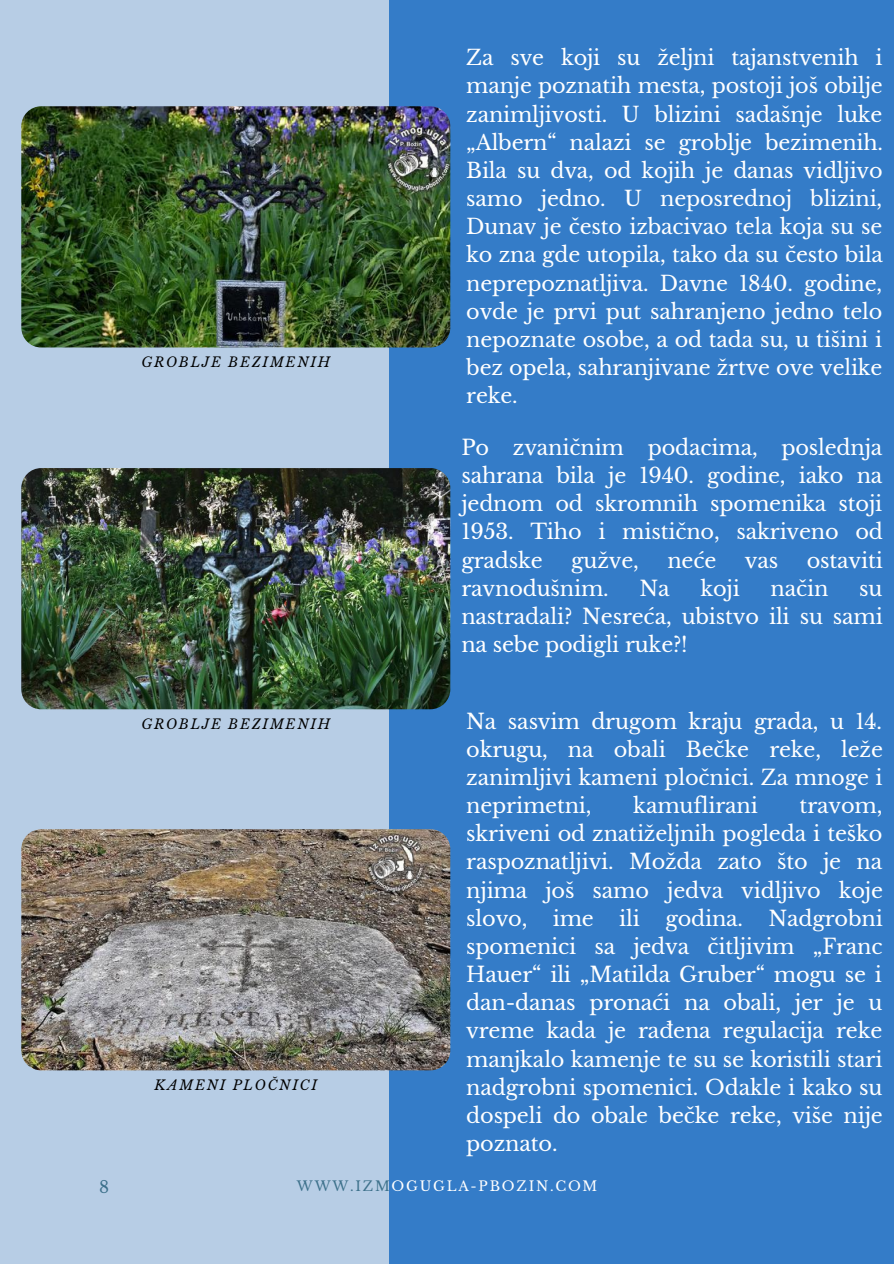
<style>
.page{position:relative;width:894px;height:1264px;background:#fff}
.page>*{position:absolute;margin:0;border:0;box-sizing:border-box;transform-origin:0 0}
.t1{font:20.85px/28.2px "Libre Baskerville";letter-spacing:-.01em;color:#fff;text-align:justify}
.t2{font:20.7px/28.2px "Libre Baskerville";letter-spacing:-.01em;color:#fff;text-align:justify}
.t3{font:16.5px "Libre Baskerville";color:#3d718b}
.t4{font:italic 13.5px "Libre Baskerville";letter-spacing:.13em;color:#000}
.t5{font:13.5px "Libre Baskerville";letter-spacing:.13em;color:#fff}
.s1{color:#3d718b}
</style>
<div class="page">
<div style="left:0;top:0;width:893px;height:1263px;background:#347cc8"></div>
<div style="left:0;top:0;width:388px;height:1263px;background:#b7cde5"></div>
<img style="left:21px;top:829px;width:429px;height:241px;border-radius:20px">
<img style="left:21px;top:468px;width:429px;height:241px;border-radius:20px">
<img style="left:21px;top:106px;width:429px;height:241px;border-radius:20px">
<p class="t4" style="left:141px;top:354px;width:190px">GROBLJE BEZIMENIH</p>
<p class="t4" style="left:141px;top:715px;width:190px">GROBLJE BEZIMENIH</p>
<p class="t4" style="left:154px;top:1076px;width:164px">KAMENI PLOČNICI</p>
<p class="t2" style="left:466px;top:44px;width:418px">Za sve koji su željni tajanstvenih i manje poznatih mesta, postoji još obilje zanimljivosti. U blizini sadašnje luke „Albern“ nalazi se groblje bezimenih.<br>Bila su dva, od kojih je danas vidljivo samo jedno. U neposrednoj blizini, Dunav je često izbacivao tela koja su se ko zna gde utopila, tako da su često bila neprepoznatljiva. Davne 1840. godine, ovde je prvi put sahranjeno jedno telo nepoznate osobe, a od tada su, u tišini i bez opela, sahranjivane žrtve ove velike reke.</p>
<p class="t1" style="left:461px;top:433px;width:423px">Po zvaničnim podacima, poslednja sahrana bila je 1940. godine, iako na jednom od skromnih spomenika stoji 1953. Tiho i mistično, sakriveno od gradske</p>
<p class="t1" style="left:571px;top:546px;width:69px">gužve,</p>
<p class="t1" style="left:667px;top:546px;width:50px">neće</p>
<p class="t1" style="left:744px;top:546px;width:35px">vas</p>
<p class="t1" style="left:806px;top:546px;width:78px">ostaviti</p>
<p class="t1" style="left:461px;top:574px;width:149px">ravnodušnim.</p>
<p class="t1" style="left:639px;top:574px;width:32px">Na</p>
<p class="t1" style="left:700px;top:574px;width:41px">koji</p>
<p class="t1" style="left:770px;top:574px;width:59px">način</p>
<p class="t1" style="left:461px;top:574px;width:423px;text-indent:398px">su nastradali? Nesreća, ubistvo ili su sami na sebe podigli ruke?!</p>
<p class="t1" style="left:466px;top:707px;width:418px">Na sasvim drugom kraju grada, u 14. okrugu, na obali Bečke reke, leže zanimljivi kameni pločnici. Za mnoge i neprimetni,</p>
<p class="t1" style="left:633px;top:791px;width:126px">kamuflirani</p>
<p class="t1" style="left:466px;top:791px;width:418px;text-indent:333px">travom, skriveni od znatiželjnih pogleda i teško raspoznatljivi. Možda zato što je na njima još samo jedva vidljivo koje slovo, ime ili godina. Nadgrobni spomenici sa jedva čitljivim „Franc Hauer“ ili „Matilda Gruber“ mogu se i dan-danas pronaći na obali, jer je u vreme kada je rađena regulacija reke manjkalo kamenje te su se koristili stari nadgrobni spomenici. Odakle i kako su dospeli do obale bečke reke, više nije poznato.</p>
<p class="t3" style="left:99px;top:1176px;width:12px">8</p>
<p class="t5" style="left:297px;top:1178px;width:302px"><span class="s1">WWW.IZM</span>OGUGLA-PBOZIN.COM</p>
</div>
